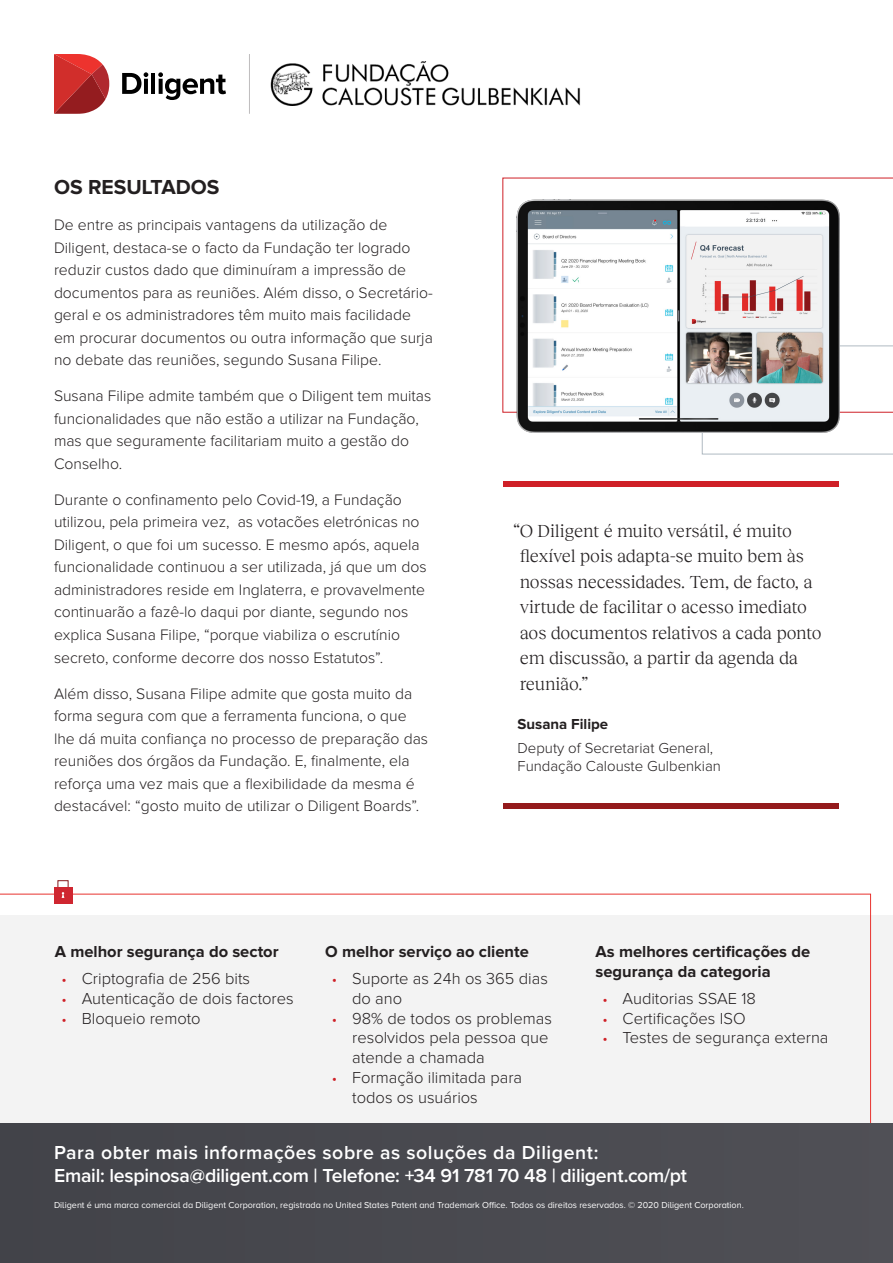
<style>
.page{position:relative;width:893px;height:1263px;background:#fff}
.page>*{position:absolute;margin:0;border:0;box-sizing:border-box;transform-origin:0 0}
.Body_text{font:700 21px "Proxima Nova";color:#231f20}
.Title_Intro{font:600 19.5px "Proxima Nova";letter-spacing:-.005em;color:#fff}
.Title_Intro-2{font:600 19.5px "Proxima Nova";letter-spacing:.025em;color:#fff}
.t1{font:18px/25.5px "Opine";letter-spacing:-.005em;color:#231f20}
.t2{font:300 16.5px/19.8px "Proxima Nova";color:#231f20}
.t3{font:700 16.5px/19.8px "Proxima Nova";color:#231f20}
.Body_text-2{font:300 15.75px/22.5px "Proxima Nova";color:#231f20}
.t4{font:300 15px "Proxima Nova";color:#231f20}
.t5{font:700 15px "Proxima Nova";color:#231f20}
.Body_opener{font:9px "Proxima Nova";color:#fff}
.s1{font-size:15px;color:#cf2027}
</style>
<div class="page">
<div style="left:0;top:915px;width:893px;height:227px;background:#f3f3f3"></div>
<svg style="left:0;top:894px;width:871px;height:229px"></svg>
<div style="left:0;top:1123px;width:893px;height:140px;background:#49494f"></div>
<div style="left:58px;top:880px;width:10px;height:8px;border:1px solid #871a1c"></div>
<div style="left:54px;top:887px;width:18px;height:16px;background:#cf2630"></div>
<svg style="left:62px;top:892px;width:2px;height:6px"></svg>
<svg style="left:122px;top:72px;width:26px;height:22px"></svg>
<hr style="left:151px;top:73px;width:4px;height:21px;background:#000">
<svg style="left:158px;top:72px;width:68px;height:28px"></svg>
<svg style="left:54px;top:54px;width:55px;height:60px"></svg>
<hr style="left:249px;top:54px;width:1px;height:60px;background:#231f20">
<img style="left:271px;top:62px;width:309px;height:44px">
<svg style="left:503px;top:178px;width:390px;height:234px"></svg>
<svg style="left:702px;top:346px;width:191px;height:108px"></svg>
<img style="left:517px;top:199px;width:323px;height:233px">
<div style="left:503px;top:482px;width:336px;height:5px;background:#cf2027"></div>
<div style="left:503px;top:803px;width:335px;height:6px;background:#941a1c"></div>
<p class="Body_text" style="left:54px;top:175px;width:167px">OS RESULTADOS</p>
<p class="Body_text-2" style="left:54px;top:214px;width:380px">De entre as principais vantagens da utilização de Diligent, destaca-se o facto da Fundação ter logrado reduzir custos dado que diminuíram a impressão de documentos para as reuniões. Além disso, o Secretário&shy;geral e os administradores têm muito mais facilidade em procurar documentos ou outra informação que surja no debate das reuniões, segundo Susana Filipe.</p>
<p class="Body_text-2" style="left:54px;top:385px;width:379px">Susana Filipe admite também que o Diligent tem muitas funcionalidades que não estão a utilizar na Fundação, mas que seguramente facilitariam muito a gestão do Conselho.</p>
<p class="Body_text-2" style="left:54px;top:489px;width:374px">Durante o confinamento pelo Covid-19, a Fundação utilizou, pela primeira vez, as votacões eletrónicas no Diligent, o que foi um sucesso. E mesmo após, aquela funcionalidade continuou a ser utilizada, já que um dos administradores reside em Inglaterra, e provavelmente continuarão a fazê-lo daqui por diante, segundo nos explica Susana Filipe, “porque viabiliza o escrutínio secreto, conforme decorre dos nosso Estatutos”.</p>
<p class="Body_text-2" style="left:54px;top:682px;width:376px">Além disso, Susana Filipe admite que gosta muito da forma segura com que a ferramenta funciona, o que lhe dá muita confiança no processo de preparação das reuniões dos órgãos da Fundação. E, finalmente, ela reforça uma vez mais que a flexibilidade da mesma é destacável: “gosto muito de utilizar o Diligent Boards”.</p>
<p class="t1" style="left:520px;top:516px;width:303px;text-indent:-7px">“O Diligent é muito versátil, é muito flexível pois adapta-se muito bem às nossas necessidades. Tem, de facto, a virtude de facilitar o acesso imediato aos documentos relativos a cada ponto em discussão, a partir da agenda da reunião.”</p>
<p class="t5" style="left:518px;top:715px;width:92px">Susana Filipe</p>
<p class="t4" style="left:518px;top:740px;width:197px">Deputy of Secretariat General,</p>
<p class="t4" style="left:518px;top:758px;width:205px">Fundação Calouste Gulbenkian</p>
<p class="t3" style="left:55px;top:942px;width:225px">A melhor segurança do sector</p>
<p class="t2" style="left:62px;top:969px;width:190px"><span class="s1">•</span> Criptografia de 256 bits</p>
<p class="t2" style="left:62px;top:988px;width:234px"><span class="s1">•</span> Autenticação de dois factores</p>
<p class="t2" style="left:62px;top:1008px;width:141px"><span class="s1">•</span> Bloqueio remoto</p>
<p class="t3" style="left:325px;top:942px;width:205px">O melhor serviço ao cliente</p>
<p class="t2" style="left:352px;top:969px;width:197px;text-indent:-20px"><span class="s1">•</span> Suporte as 24h os 365 dias do ano</p>
<p class="t2" style="left:352px;top:1008px;width:201px;text-indent:-20px"><span class="s1">•</span> 98% de todos os problemas resolvidos pela pessoa que atende a chamada</p>
<p class="t2" style="left:352px;top:1068px;width:171px;text-indent:-20px"><span class="s1">•</span> Formação ilimitada para todos os usuários</p>
<p class="t3" style="left:596px;top:942px;width:216px">As melhores certificações de segurança da categoria</p>
<p class="t2" style="left:602px;top:988px;width:155px"><span class="s1">•</span> Auditorias SSAE 18</p>
<p class="t2" style="left:602px;top:1008px;width:145px"><span class="s1">•</span> Certificações ISO</p>
<p class="t2" style="left:602px;top:1028px;width:228px"><span class="s1">•</span> Testes de segurança externa</p>
<p class="Title_Intro-2" style="left:54px;top:1141px;width:546px">Para obter mais informações sobre as soluções da Diligent:</p>
<p class="Title_Intro" style="left:54px;top:1164px;width:635px">Email: lespinosa@diligent.com | Telefone: +34 91 781 70 48 | diligent.com/pt</p>
<p class="Body_opener" style="left:54px;top:1200px;width:691px">Diligent é uma marca comercial da Diligent Corporation, registrada no United States Patent and Trademark Office. Todos os direitos reservados. © 2020 Diligent Corporation.</p>
</div>
